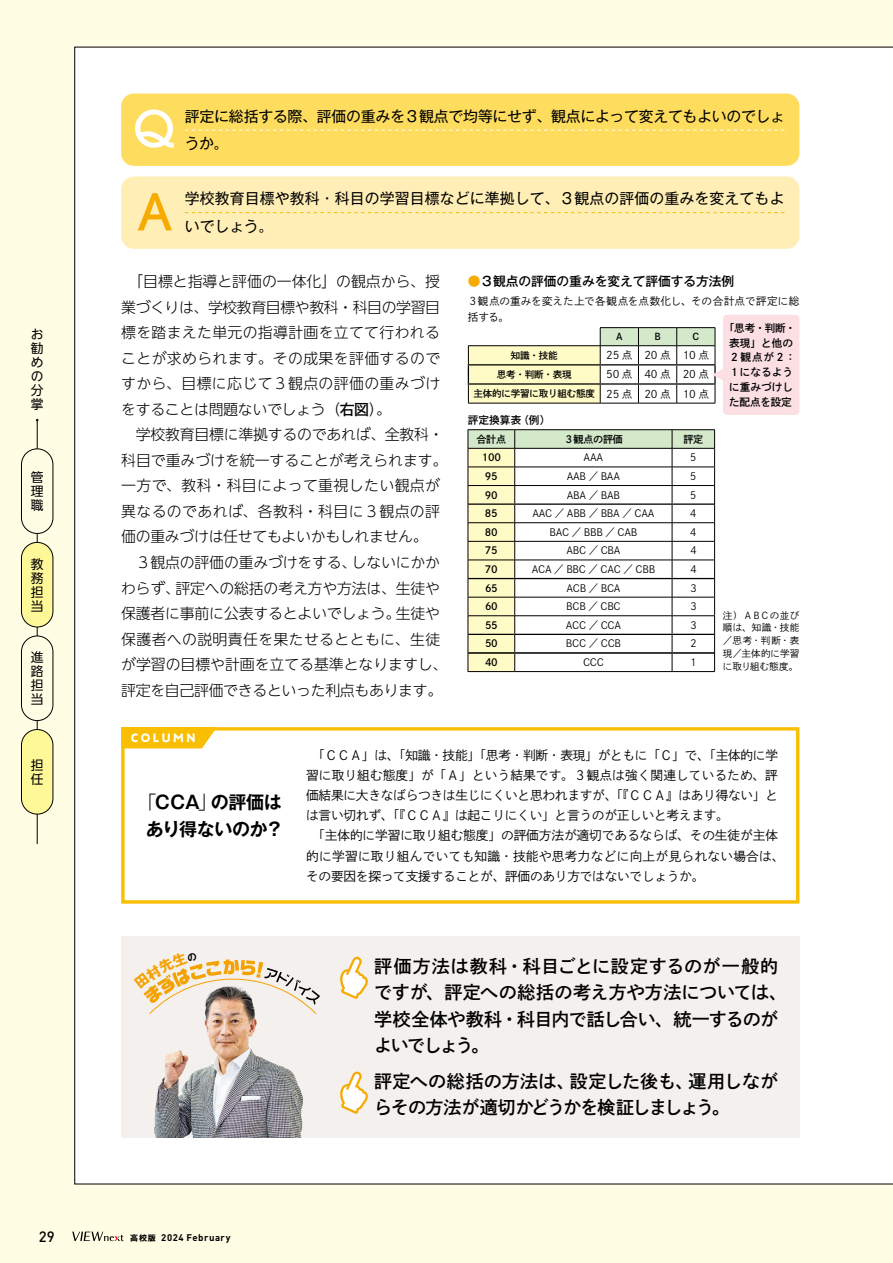
<style>
.page{position:relative;width:893px;height:1263px;background:#fffde4}
.page>*{position:absolute;margin:0;border:0;box-sizing:border-box;transform-origin:0 0}
.t1{font:18px/26.5px "Shuei Go Kin Std B";letter-spacing:-.01em;color:#000}
.t2{font:18px/26.5px "Shuei Go Kin Std B";letter-spacing:-.03em;color:#000}
.t3{font:700 18px/26.5px "Gothic MB101 Pr 6 N De";letter-spacing:-.025em;color:#000;text-align:center}
.t4{font:300 14.85px/25.5px "UD Shin Go NT Pro";letter-spacing:-.005em;color:#000}
.t5{font:14.85px/27.6px "Gothic MB101 Pr 6 N";letter-spacing:.01em;color:#000}
.t6{font:14.85px/27.6px "Gothic MB101 Pr 6 N";letter-spacing:-.01em;color:#000}
.t7{font:500 14.85px "DIN Pro";color:#000}
.t8{font:12.75px/20.2px "Shuei Go Kin Std L";letter-spacing:-.025em;color:#000}
.t9{font:500 12.75px "Gothic MB101 Pr 6 N";letter-spacing:-.005em;color:#000}
.t10{font:12.75px/14.1px "UD Shin Go NT Pro";color:#000;text-align:justify}
.t11{font:700 11.7px "PA1 Gothic Std";letter-spacing:.22em;color:#fff}
.t12{font:10.65px/14.9px "Shuei Go Kin Std B";color:#000;text-align:center}
.t13{font:10.65px/15.9px "Shuei Go Kin Std L";letter-spacing:.01em;color:#000}
.t14{font:10.65px "Shuei Go Kin Std L";letter-spacing:.1em;color:#000}
.t15{font:500 10.65px "Gothic MB101 Pr 6 N";letter-spacing:.01em;color:#000}
.t16{font:10.05px "Shuei Go Kin Std L";letter-spacing:-.025em;color:#000}
.t17{font:10.05px "Shuei Go Kin Std B";letter-spacing:-.025em;color:#000}
.t18{font:9.6px/12.8px "Shuei Go Kin Std L";letter-spacing:.015em;color:#000;text-align:justify}
.t19{font:9.6px "Shuei Go Kin Std B";letter-spacing:-.025em;color:#000}
.t20{font:700 9.6px "DIN Pro";letter-spacing:.055em;color:#000}
.s1{font-family:"Shuei Go Kin Std B";font-weight:400}
.s2{color:#f7ab00}
.s3{font-family:"Shuei Go Kin Std L";font-size:10.65px}
.s4{font-family:"Gothic MB101 Pr 6 N";font-weight:300}
.s5{font-family:"Gothic MB101 Pro";font-size:7.95px}
</style>
<div class="page">
<div style="left:74px;top:47px;width:819px;height:1137px;background:#fff"></div>
<div style="left:121px;top:935px;width:678px;height:202px;background:#f3f0ee"></div>
<div style="left:121px;top:727px;width:678px;height:177px;border:3px solid #fabe00"></div>
<img style="left:154px;top:1015px;width:150px;height:122px">
<div style="left:121px;top:94px;width:678px;height:72px;background:#fedc5e;border-radius:13px"></div>
<div style="left:121px;top:176px;width:678px;height:73px;background:#ffeeb6;border-radius:13px"></div>
<svg style="left:121px;top:727px;width:96px;height:21px;background:#fac213"></svg>
<hr style="left:600px;top:327px;width:38px;height:1px;background:#000">
<hr style="left:638px;top:327px;width:39px;height:1px;background:#000">
<hr style="left:677px;top:327px;width:38px;height:1px;background:#000">
<hr style="left:468px;top:403px;width:132px;height:1px;background:#000">
<hr style="left:600px;top:403px;width:38px;height:1px;background:#000">
<hr style="left:638px;top:403px;width:39px;height:1px;background:#000">
<hr style="left:677px;top:403px;width:38px;height:1px;background:#000">
<hr style="left:515px;top:671px;width:157px;height:1px;background:#000">
<hr style="left:672px;top:671px;width:43px;height:1px;background:#000">
<hr style="left:468px;top:429px;width:47px;height:1px;background:#000">
<hr style="left:515px;top:429px;width:157px;height:1px;background:#000">
<hr style="left:672px;top:429px;width:43px;height:1px;background:#000">
<svg style="left:468px;top:430px;width:247px;height:241px;background:#eff0e5"></svg>
<hr style="left:468px;top:671px;width:47px;height:1px;background:#000">
<hr style="left:468px;top:503px;width:47px;height:2px;background:#000">
<hr style="left:515px;top:503px;width:157px;height:2px;background:#000">
<hr style="left:672px;top:503px;width:42px;height:2px;background:#000">
<hr style="left:468px;top:634px;width:47px;height:1px;background:#000">
<hr style="left:515px;top:634px;width:157px;height:1px;background:#000">
<hr style="left:672px;top:634px;width:42px;height:1px;background:#000">
<hr style="left:468px;top:652px;width:47px;height:2px;background:#000">
<hr style="left:515px;top:652px;width:157px;height:2px;background:#000">
<hr style="left:672px;top:652px;width:42px;height:2px;background:#000">
<hr style="left:468px;top:578px;width:47px;height:1px;background:#000">
<hr style="left:515px;top:578px;width:157px;height:1px;background:#000">
<hr style="left:672px;top:578px;width:42px;height:1px;background:#000">
<hr style="left:468px;top:597px;width:47px;height:1px;background:#000">
<hr style="left:515px;top:597px;width:157px;height:1px;background:#000">
<hr style="left:672px;top:597px;width:43px;height:1px;background:#000">
<div style="left:723px;top:315px;width:76px;height:100px;background:#fbdfe3;border-radius:4px"></div>
<svg style="left:468px;top:328px;width:255px;height:75px;background:#e9e9d3"></svg>
<svg style="left:340px;top:957px;width:28px;height:42px"></svg>
<svg style="left:340px;top:1071px;width:28px;height:43px"></svg>
<svg style="left:138px;top:193px;width:34px;height:37px"></svg>
<svg style="left:135px;top:109px;width:39px;height:39px"></svg>
<svg style="left:185px;top:130px;width:599px;height:1px"></svg>
<svg style="left:185px;top:212px;width:599px;height:1px"></svg>
<hr style="left:37px;top:420px;width:1px;height:424px;background:#000">
<div style="left:21px;top:449px;width:32px;height:84px;background:#fffde4;border-radius:16px"></div>
<div style="left:21px;top:449px;width:32px;height:85px;border:1px solid #000;border-radius:16px"></div>
<div style="left:21px;top:542px;width:32px;height:85px;background:#fff899;border-radius:16px"></div>
<div style="left:21px;top:542px;width:32px;height:85px;border:1px solid #000;border-radius:16px"></div>
<div style="left:21px;top:636px;width:32px;height:84px;background:#fffde4;border-radius:16px"></div>
<div style="left:21px;top:636px;width:32px;height:85px;border:1px solid #000;border-radius:16px"></div>
<div style="left:21px;top:729px;width:32px;height:85px;background:#fff899;border-radius:16px"></div>
<div style="left:21px;top:729px;width:32px;height:85px;border:1px solid #000;border-radius:16px"></div>
<svg style="left:72px;top:1231px;width:52px;height:10px"></svg>
<svg style="left:143px;top:959px;width:177px;height:56px"></svg>
<p class="t6" style="left:185px;top:101px;width:601px">評定に総括する際、評価の重みを３観点で均等にせず、観点によって変えてもよいのでしょうか。</p>
<p class="t10" style="left:31px;top:326px;width:14px">お勧めの分掌</p>
<p class="t10" style="left:31px;top:470px;width:14px">管理職</p>
<p class="t10" style="left:31px;top:556px;width:14px">教務担当</p>
<p class="t10" style="left:31px;top:650px;width:14px">進路担当</p>
<p class="t10" style="left:31px;top:757px;width:14px">担任</p>
<p class="t5" style="left:185px;top:184px;width:601px">学校教育目標や教科・科目の学習目標などに準拠して、３観点の評価の重みを変えてもよいでしょう。</p>
<p class="t4" style="left:121px;top:268px;width:328px">　「目標と指導と評価の一体化」の観点から、授業づくりは、学校教育目標や教科・科目の学習目標を踏まえた単元の指導計画を立てて行われることが求められます。その成果を評価するのですから、目標に応じて３観点の評価の重みづけをすることは問題ないでしょう（<span class="s1">右図</span>）。<br>　学校教育目標に準拠するのであれば、全教科・科目で重みづけを統一することが考えられます。一方で、教科・科目によって重視したい観点が異なるのであれば、各教科・科目に３観点の評価の重みづけは任せてもよいかもしれません。<br>　３観点の評価の重みづけをする、しないにかかわらず、評定への総括の考え方や方法は、生徒や保護者に事前に公表するとよいでしょう。生徒や保護者への説明責任を果たせるとともに、生徒が学習の目標や計画を立てる基準となりますし、評定を自己評価できるといった利点もあります。</p>
<p class="t11" style="left:131px;top:730px;width:66px">COLUMN</p>
<p class="t9" style="left:468px;top:270px;width:268px"><span class="s2">●</span>３観点の評価の重みを変えて評価する方法例</p>
<p class="t12" style="left:724px;top:320px;width:73px">「思考・判断・表現」と他の<br>２観点が２：<br>１になるように重みづけした配点を設定</p>
<p class="t13" style="left:468px;top:293px;width:333px">３観点の重みを変えた上で各観点を点数化し、その合計点で評定に総括する。</p>
<p class="t19" style="left:616px;top:330px;width:8px">A</p>
<p class="t19" style="left:654px;top:330px;width:8px">B</p>
<p class="t19" style="left:693px;top:330px;width:8px">C</p>
<p class="t19" style="left:511px;top:349px;width:48px">知識・技能</p>
<p class="t14" style="left:606px;top:348px;width:104px">25点 20点 10点</p>
<p class="t19" style="left:497px;top:368px;width:76px">思考・判断・表現</p>
<p class="t14" style="left:606px;top:367px;width:104px">50点 40点 20点</p>
<p class="t19" style="left:474px;top:387px;width:237px">主体的に学習に取り組む態度 <span class="s3">25 点 20 点 10 点</span></p>
<p class="t15" style="left:468px;top:411px;width:84px">評定換算表（例）</p>
<p class="t17" style="left:476px;top:432px;width:31px">合計点</p>
<p class="t17" style="left:564px;top:432px;width:61px">３観点の評価</p>
<p class="t17" style="left:683px;top:432px;width:21px">評定</p>
<p class="t17" style="left:482px;top:451px;width:21px">100</p>
<p class="t16" style="left:584px;top:451px;width:21px">AAA</p>
<p class="t16" style="left:688px;top:451px;width:12px">５</p>
<p class="t17" style="left:485px;top:469px;width:14px">95</p>
<p class="t16" style="left:567px;top:469px;width:55px">AAB ／ BAA</p>
<p class="t16" style="left:688px;top:469px;width:12px">５</p>
<p class="t17" style="left:485px;top:488px;width:14px">90</p>
<p class="t16" style="left:567px;top:488px;width:55px">ABA ／ BAB</p>
<p class="t16" style="left:688px;top:488px;width:12px">５</p>
<p class="t17" style="left:485px;top:506px;width:14px">85</p>
<p class="t16" style="left:532px;top:507px;width:124px">AAC ／ ABB ／ BBA ／ CAA</p>
<p class="t16" style="left:688px;top:507px;width:12px">４</p>
<p class="t17" style="left:485px;top:525px;width:14px">80</p>
<p class="t16" style="left:550px;top:525px;width:89px">BAC ／ BBB ／ CAB</p>
<p class="t16" style="left:688px;top:525px;width:12px">４</p>
<p class="t17" style="left:485px;top:544px;width:14px">75</p>
<p class="t16" style="left:566px;top:544px;width:56px">ABC ／ CBA</p>
<p class="t16" style="left:688px;top:544px;width:12px">４</p>
<p class="t17" style="left:485px;top:562px;width:14px">70</p>
<p class="t16" style="left:532px;top:562px;width:125px">ACA ／ BBC ／ CAC ／ CBB</p>
<p class="t16" style="left:688px;top:562px;width:12px">４</p>
<p class="t17" style="left:485px;top:581px;width:14px">65</p>
<p class="t16" style="left:566px;top:581px;width:56px">ACB ／ BCA</p>
<p class="t16" style="left:688px;top:581px;width:12px">３</p>
<p class="t17" style="left:485px;top:599px;width:14px">60</p>
<p class="t16" style="left:566px;top:600px;width:56px">BCB ／ CBC</p>
<p class="t16" style="left:688px;top:600px;width:12px">３</p>
<p class="t17" style="left:485px;top:618px;width:14px">55</p>
<p class="t16" style="left:566px;top:618px;width:57px">ACC ／ CCA</p>
<p class="t16" style="left:688px;top:618px;width:12px">３</p>
<p class="t17" style="left:485px;top:637px;width:14px">50</p>
<p class="t16" style="left:566px;top:637px;width:56px">BCC ／ CCB</p>
<p class="t16" style="left:688px;top:637px;width:12px">２</p>
<p class="t17" style="left:485px;top:655px;width:14px">40</p>
<p class="t16" style="left:583px;top:655px;width:22px">CCC</p>
<p class="t16" style="left:688px;top:655px;width:12px">１</p>
<p class="t18" style="left:723px;top:609px;width:78px">注）ＡＢＣの並び順は、知識・技能／思考・判断・表現／主体的に学習に取り組む態度。</p>
<p class="t3" style="left:139px;top:788px;width:146px"><span class="s4">「</span>CCA<span class="s4">」</span>の評価はあり得ないのか？</p>
<p class="t8" style="left:306px;top:745px;width:480px">　「ＣＣＡ」は、「知識・技能」「思考・判断・表現」がともに「Ｃ」で、「主体的に学習に取り組む態度」が「Ａ」という結果です。３観点は強く関連しているため、評価結果に大きなばらつきは生じにくいと思われますが、「『ＣＣＡ』はあり得ない」とは言い切れず、「『ＣＣＡ』は起こりにくい」と言うのが正しいと考えます。<br>　「主体的に学習に取り組む態度」の評価方法が適切であるならば、その生徒が主体的に学習に取り組んでいても知識・技能や思考力などに向上が見られない場合は、その要因を探って支援することが、評価のあり方ではないでしょうか。</p>
<p class="t1" style="left:374px;top:952px;width:414px">評価方法は教科・科目ごとに設定するのが一般的ですが、評定への総括の考え方や方法については、学校全体や教科・科目内で話し合い、統一するのがよいでしょう。</p>
<p class="t2" style="left:374px;top:1067px;width:405px">評定への総括の方法は、設定した後も、運用しながらその方法が適切かどうかを検証しましょう。</p>
<p class="t7" style="left:39px;top:1224px;width:18px">29</p>
<p class="t20" style="left:130px;top:1231px;width:102px"><span class="s5">高校版</span> 2024 February</p>
</div>
